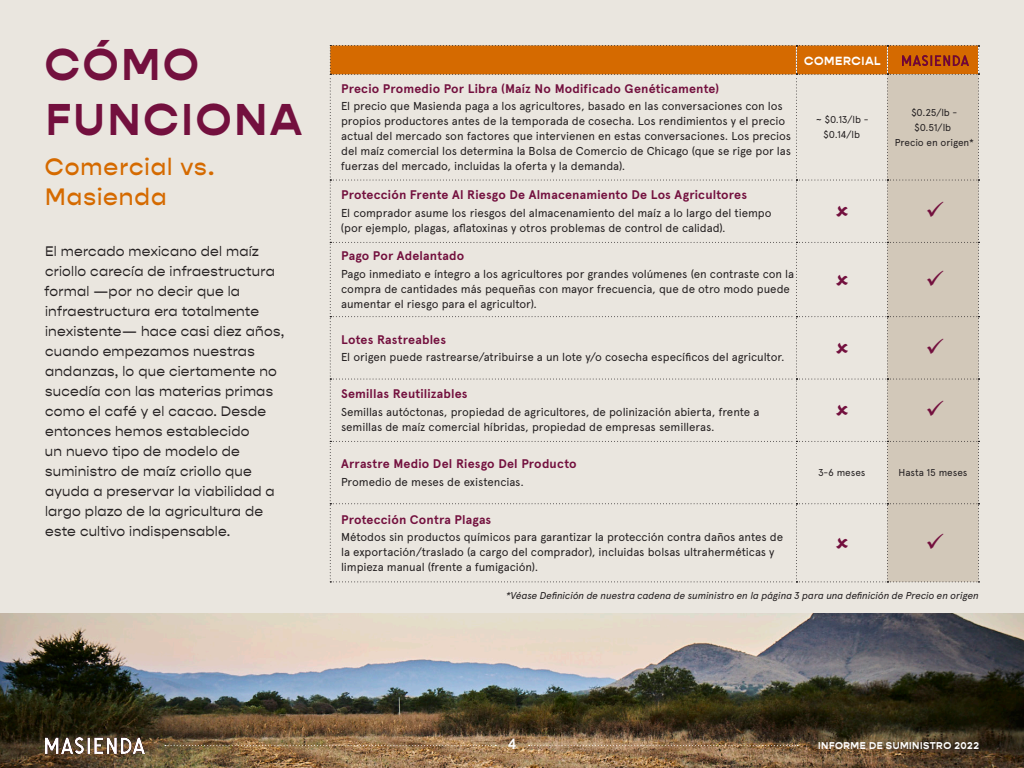
<style>
.page{position:relative;width:1024px;height:768px;background:#eae6df}
.page>*{position:absolute;margin:0;border:0;box-sizing:border-box;transform-origin:0 0}
.t1{font:700 45px/55px "Gopher";letter-spacing:.065em;color:#73103e}
.t2{font:500 24px "Gopher";letter-spacing:.04em;color:#d56a00}
.t3{font:15px "El Maestro Espanol";color:#fff}
.t4{font:14px/20px "Gopher";letter-spacing:.015em;color:#231f20}
.t5{font:700 12.5px "Apercu Pro";letter-spacing:.015em;color:#73103e}
.t6{font:700 12px "Gopher";letter-spacing:.05em;color:#fff}
.t7{font:11.5px/15px "Apercu Pro";letter-spacing:-.005em;color:#231f20}
.t8{font:italic 10px "Apercu Pro";letter-spacing:-.015em;color:#231f20}
.t9{font:10px "Apercu Pro";letter-spacing:-.005em;color:#231f20}
.t10{font:700 10px "Gopher";letter-spacing:.05em;color:#fff}
</style>
<div class="page">
<img style="left:0;top:614px;width:1024px;height:154px">
<img style="left:45px;top:737px;width:99px;height:16px">
<svg style="left:165px;top:745px;width:331px;height:1px"></svg>
<svg style="left:529px;top:745px;width:269px;height:1px"></svg>
<svg style="left:330px;top:45px;width:649px;height:537px"></svg>
<p class="t1" style="left:45px;top:38px;width:259px">CÓMO<br>FUNCIONA</p>
<p class="t2" style="left:45px;top:153px;width:171px">Comercial vs.</p>
<p class="t2" style="left:45px;top:183px;width:123px">Masienda</p>
<p class="t4" style="left:44px;top:241px;width:242px">El mercado mexicano del maíz criollo carecía de infraestructura formal —por no decir que la infraestructura era totalmente inexistente— hace casi diez años, cuando empezamos nuestras andanzas, lo que ciertamente no sucedía con las materias primas como el café y el cacao. Desde entonces hemos establecido<br>un nuevo tipo de modelo de suministro de maíz criollo que ayuda a preservar la viabilidad a largo plazo de la agricultura de este cultivo indispensable.</p>
<p class="t5" style="left:341px;top:79px;width:380px">Precio Promedio Por Libra (Maíz No Modificado Genéticamente)</p>
<p class="t7" style="left:341px;top:98px;width:452px">El precio que Masienda paga a los agricultores, basado en las conversaciones con los propios productores antes de la temporada de cosecha. Los rendimientos y el precio actual del mercado son factores que intervienen en estas conversaciones. Los precios del maíz comercial los determina la Bolsa de Comercio de Chicago (que se rige por las fuerzas del mercado, incluidas la oferta y la demanda).</p>
<p class="t5" style="left:341px;top:186px;width:407px">Protección Frente Al Riesgo De Almacenamiento De Los Agricultores</p>
<p class="t7" style="left:341px;top:205px;width:432px">El comprador asume los riesgos del almacenamiento del maíz a lo largo del tiempo (por ejemplo, plagas, aflatoxinas y otros problemas de control de calidad).</p>
<p class="t5" style="left:341px;top:246px;width:125px">Pago Por Adelantado</p>
<p class="t7" style="left:341px;top:265px;width:455px">Pago inmediato e íntegro a los agricultores por grandes volúmenes (en contraste con la compra de cantidades más pequeñas con mayor frecuencia, que de otro modo puede aumentar el riesgo para el agricultor).</p>
<p class="t5" style="left:341px;top:330px;width:107px">Lotes Rastreables</p>
<p class="t7" style="left:341px;top:349px;width:445px">El origen puede rastrearse/atribuirse a un lote y/o cosecha específicos del agricultor.</p>
<p class="t5" style="left:341px;top:385px;width:128px">Semillas Reutilizables</p>
<p class="t7" style="left:341px;top:404px;width:420px">Semillas autóctonas, propiedad de agricultores, de polinización abierta, frente a semillas de maíz comercial híbridas, propiedad de empresas semilleras.</p>
<p class="t5" style="left:341px;top:454px;width:237px">Arrastre Medio Del Riesgo Del Producto</p>
<p class="t7" style="left:341px;top:473px;width:184px">Promedio de meses de existencias.</p>
<p class="t6" style="left:804px;top:53px;width:78px">COMERCIAL</p>
<p class="t9" style="left:816px;top:112px;width:54px">~ $0.13/lb -</p>
<p class="t9" style="left:824px;top:127px;width:38px">$0.14/lb</p>
<p class="t9" style="left:911px;top:105px;width:47px">$0.25/lb -</p>
<p class="t9" style="left:914px;top:120px;width:38px">$0.51/lb</p>
<p class="t9" style="left:895px;top:135px;width:81px">Precio en origen*</p>
<p class="t9" style="left:818px;top:465px;width:49px">3-6 meses</p>
<p class="t9" style="left:898px;top:465px;width:71px">Hasta 15 meses</p>
<p class="t5" style="left:341px;top:510px;width:152px">Protección Contra Plagas</p>
<p class="t7" style="left:341px;top:529px;width:444px">Métodos sin productos químicos para garantizar la protección contra daños antes de la exportación/traslado (a cargo del comprador), incluidas bolsas ultraherméticas y limpieza manual (frente a fumigación).</p>
<p class="t8" style="left:506px;top:588px;width:474px">*Véase Definición de nuestra cadena de suministro en la página 3 para una definición de Precio en origen</p>
<p class="t3" style="left:508px;top:736px;width:10px">4</p>
<p class="t10" style="left:818px;top:740px;width:162px">INFORME DE SUMINISTRO 2022</p>
</div>
